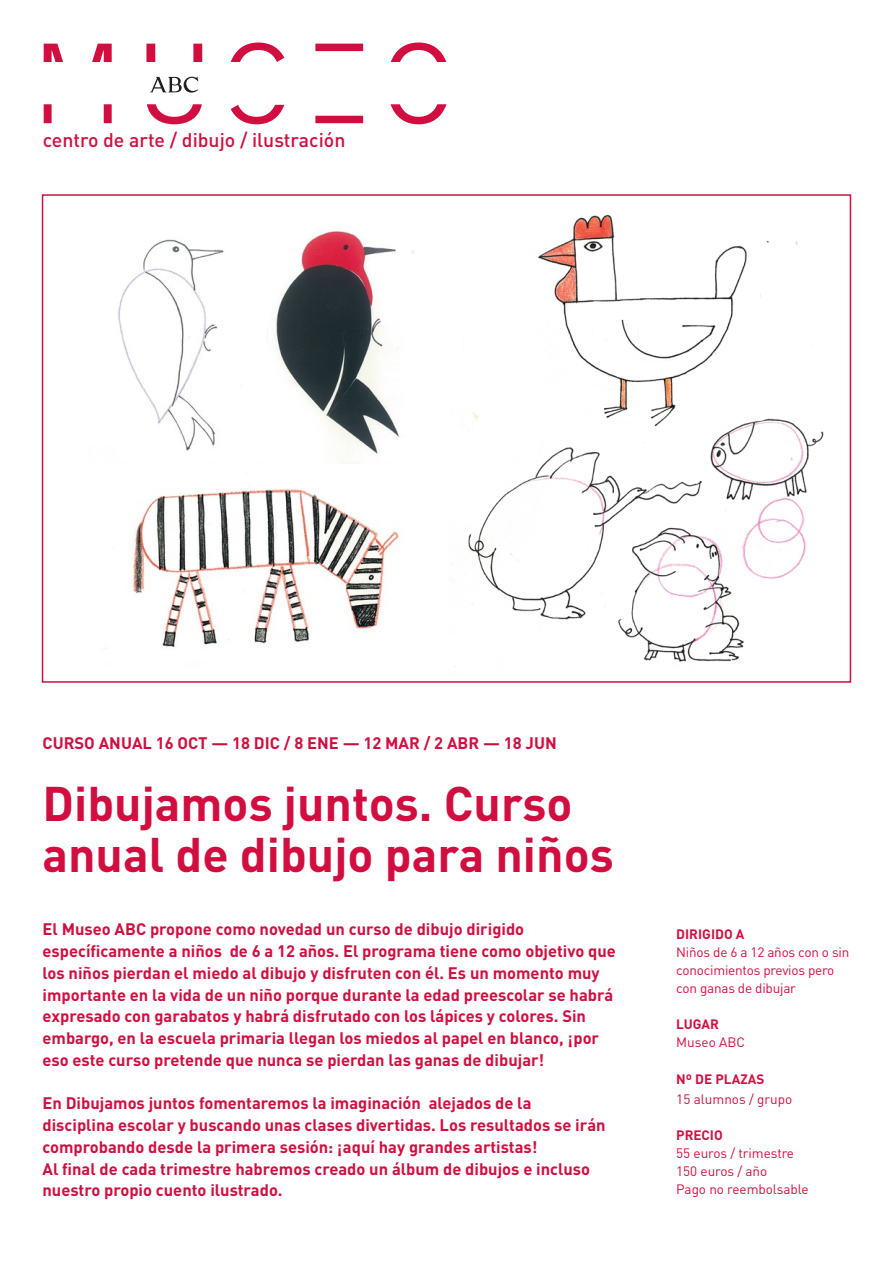
<style>
.page{position:relative;width:893px;height:1263px;background:#fff}
.page>*{position:absolute;margin:0;border:0;box-sizing:border-box;transform-origin:0 0}
.t1{font:700 48px/51px "DIN";color:#d10e40}
.t2{font:500 19.5px "DIN";color:#d10e40}
.t3{font:700 16.5px/21.8px "DIN";color:#d10e40}
.t4{font:13.5px/18px "DIN";letter-spacing:-.015em;color:#d10e40}
.t5{font:700 13.5px "DIN";color:#d10e40}
</style>
<div class="page">
<img style="left:118px;top:231px;width:296px;height:233px">
<svg style="left:44px;top:42px;width:402px;height:82px"></svg>
<img style="left:133px;top:489px;width:266px;height:158px">
<img style="left:450px;top:427px;width:375px;height:240px">
<img style="left:472px;top:214px;width:326px;height:213px">
<p class="t2" style="left:43px;top:127px;width:304px">centro de arte / dibujo / ilustración</p>
<p class="t3" style="left:43px;top:731px;width:516px">CURSO ANUAL 16 OCT — 18 DIC / 8 ENE — 12 MAR / 2 ABR — 18 JUN</p>
<p class="t1" style="left:43px;top:776px;width:573px">Dibujamos juntos. Curso anual de dibujo para niños</p>
<p class="t3" style="left:43px;top:918px;width:575px">El Museo ABC propone como novedad un curso de dibujo dirigido específicamente a niños de 6 a 12 años. El programa tiene como objetivo que los niños pierdan el miedo al dibujo y disfruten con él. Es un momento muy importante en la vida de un niño porque durante la edad preescolar se habrá expresado con garabatos y habrá disfrutado con los lápices y colores. Sin embargo, en la escuela primaria llegan los miedos al papel en blanco, ¡por eso este curso pretende que nunca se pierdan las ganas de dibujar!</p>
<p class="t3" style="left:43px;top:1092px;width:565px">En Dibujamos juntos fomentaremos la imaginación alejados de la disciplina escolar y buscando unas clases divertidas. Los resultados se irán comprobando desde la primera sesión: ¡aquí hay grandes artistas!</p>
<p class="t3" style="left:43px;top:1157px;width:549px">Al final de cada trimestre habremos creado un álbum de dibujos e incluso nuestro propio cuento ilustrado.</p>
<p class="t5" style="left:676px;top:925px;width:70px">DIRIGIDO A</p>
<p class="t4" style="left:676px;top:942px;width:175px">Niños de 6 a 12 años con o sin conocimientos previos pero con ganas de dibujar</p>
<p class="t5" style="left:676px;top:1015px;width:44px">LUGAR</p>
<p class="t4" style="left:676px;top:1032px;width:70px">Museo ABC</p>
<p class="t5" style="left:676px;top:1070px;width:90px">Nº DE PLAZAS</p>
<p class="t4" style="left:676px;top:1089px;width:118px">15 alumnos / grupo</p>
<p class="t5" style="left:676px;top:1126px;width:48px">PRECIO</p>
<p class="t4" style="left:676px;top:1143px;width:119px">55 euros / trimestre</p>
<p class="t4" style="left:676px;top:1161px;width:92px">150 euros / año</p>
<p class="t4" style="left:676px;top:1179px;width:134px">Pago no reembolsable</p>
</div>
